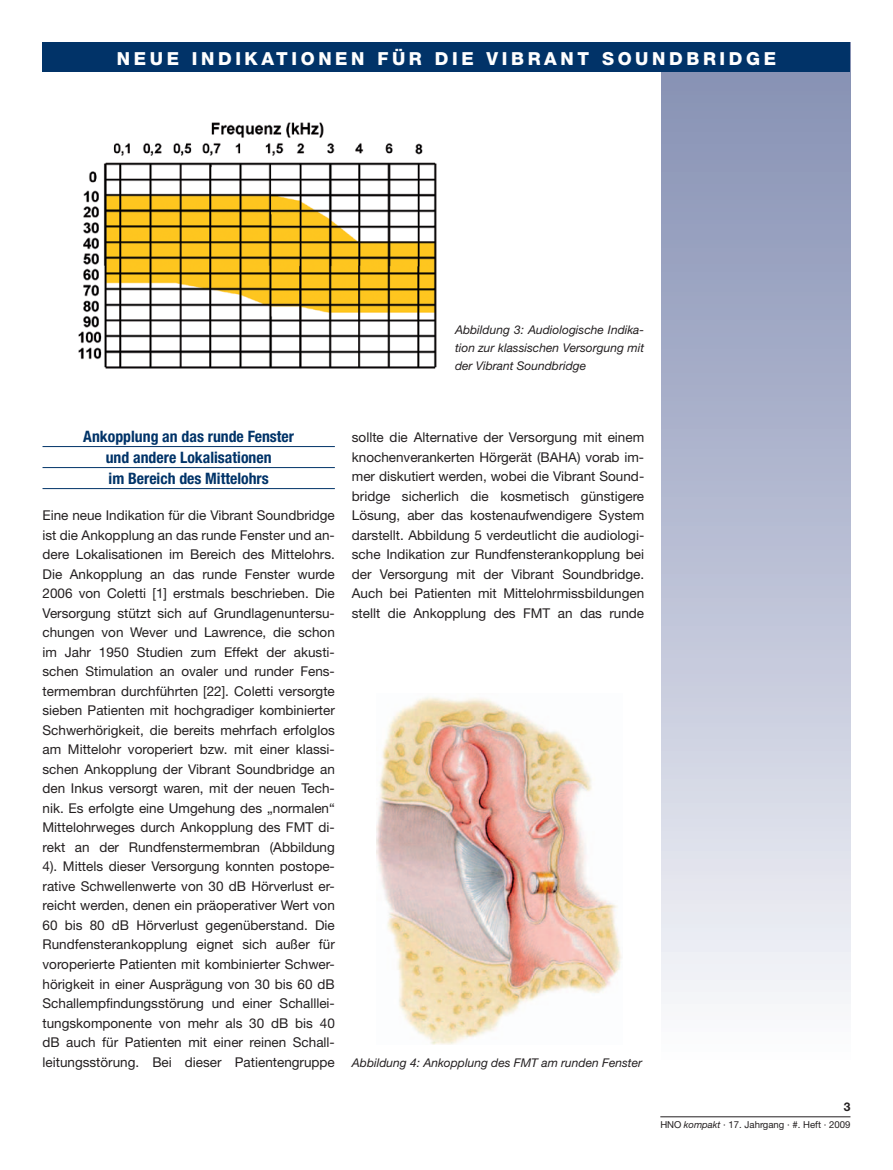
<style>
.page{position:relative;width:893px;height:1170px;background:#fff}
.page>*{position:absolute;margin:0;border:0;box-sizing:border-box;transform-origin:0 0}
.t1{font:800 18px "Helvetica Neue";letter-spacing:.2em;color:#fff}
.t2{font:700 condensed 15.75px/21px "Helvetica Neue";color:#013368;text-align:center}
.t3{font:13.5px/19.5px "Helvetica Neue";color:#231f20;text-align:justify}
.t4{font:italic 12px/18px "Helvetica Neue";color:#231f20;text-align:justify}
.t5{font:700 12px "Helvetica Neue";color:#231f20}
.t6{font:9.6px "Helvetica Neue";color:#231f20}
.s1{font-style:italic}
</style>
<div class="page">
<div style="left:661px;top:43px;width:189px;height:1024px;background:linear-gradient(to bottom,#7f8ab0,#f9f9fc)"></div>
<div style="left:43px;top:43px;width:807px;height:29px;background:#013368"></div>
<hr style="left:660px;top:1116px;width:190px;height:1px;background:#231f20">
<hr style="left:43px;top:446px;width:292px;height:1px;background:#013368">
<hr style="left:43px;top:467px;width:292px;height:1px;background:#013368">
<hr style="left:43px;top:488px;width:292px;height:1px;background:#013368">
<img style="left:78px;top:122px;width:359px;height:247px">
<img style="left:376px;top:697px;width:246px;height:347px">
<h1 class="t1" style="left:117px;top:48px;width:661px">NEUE INDIKATIONEN FÜR DIE VIBRANT SOUNDBRIDGE</h1>
<p class="t4" style="left:455px;top:320px;width:191px">Abbildung 3: Audiologische Indika&shy;tion zur klassischen Versorgung mit der Vibrant Soundbridge</p>
<p class="t2" style="left:83px;top:425px;width:212px">Ankopplung an das runde Fenster und andere Lokalisationen<br>im Bereich des Mittelohrs</p>
<p class="t3" style="left:43px;top:505px;width:294px">Eine neue Indikation für die Vibrant Soundbridge ist die Ankopplung an das runde Fenster und an&shy;dere Lokalisationen im Bereich des Mittelohrs.<br>Die Ankopplung an das runde Fenster wurde 2006 von Coletti [1] erstmals beschrieben. Die Versorgung stützt sich auf Grundlagenuntersu&shy;chungen von Wever und Lawrence, die schon im Jahr 1950 Studien zum Effekt der akusti&shy;schen Stimulation an ovaler und runder Fens&shy;termembran durchführten [22]. Coletti versorgte sieben Patienten mit hochgradiger kombinierter Schwerhörigkeit, die bereits mehrfach erfolglos am Mittelohr voroperiert bzw. mit einer klassi&shy;schen Ankopplung der Vibrant Soundbridge an den Inkus versorgt waren, mit der neuen Tech&shy;nik. Es erfolgte eine Umgehung des „normalen“ Mittelohrweges durch Ankopplung des FMT di&shy;rekt an der Rundfenstermembran (Abbildung 4). Mittels dieser Versorgung konnten postope&shy;rative Schwellenwerte von 30 dB Hörverlust er&shy;reicht werden, denen ein präoperativer Wert von 60 bis 80 dB Hörverlust gegenüberstand. Die Rundfensterankopplung eignet sich außer für voroperierte Patienten mit kombinierter Schwer&shy;hörigkeit in einer Ausprägung von 30 bis 60 dB Schallempfindungsstörung und einer Schalllei&shy;tungskomponente von mehr als 30 dB bis 40 dB auch für Patienten mit einer reinen Schall&shy;leitungsstörung. Bei dieser Patientengruppe</p>
<p class="t3" style="left:352px;top:427px;width:294px">sollte die Alternative der Versorgung mit einem knochenverankerten Hörgerät (BAHA) vorab im&shy;mer diskutiert werden, wobei die Vibrant Sound&shy;bridge sicherlich die kosmetisch günstigere Lösung, aber das kostenaufwendigere System darstellt. Abbildung 5 verdeutlicht die audiologi&shy;sche Indikation zur Rundfensterankopplung bei der Versorgung mit der Vibrant Soundbridge.<br>Auch bei Patienten mit Mittelohrmissbildungen stellt die Ankopplung des FMT an das runde</p>
<p class="t4" style="left:352px;top:1053px;width:292px">Abbildung 4: Ankopplung des FMT am runden Fenster</p>
<p class="t5" style="left:844px;top:1099px;width:8px">3</p>
<p class="t6" style="left:660px;top:1118px;width:192px">HNO <span class="s1">kompakt</span> · 17. Jahrgang · #. Heft · 2009</p>
</div>
